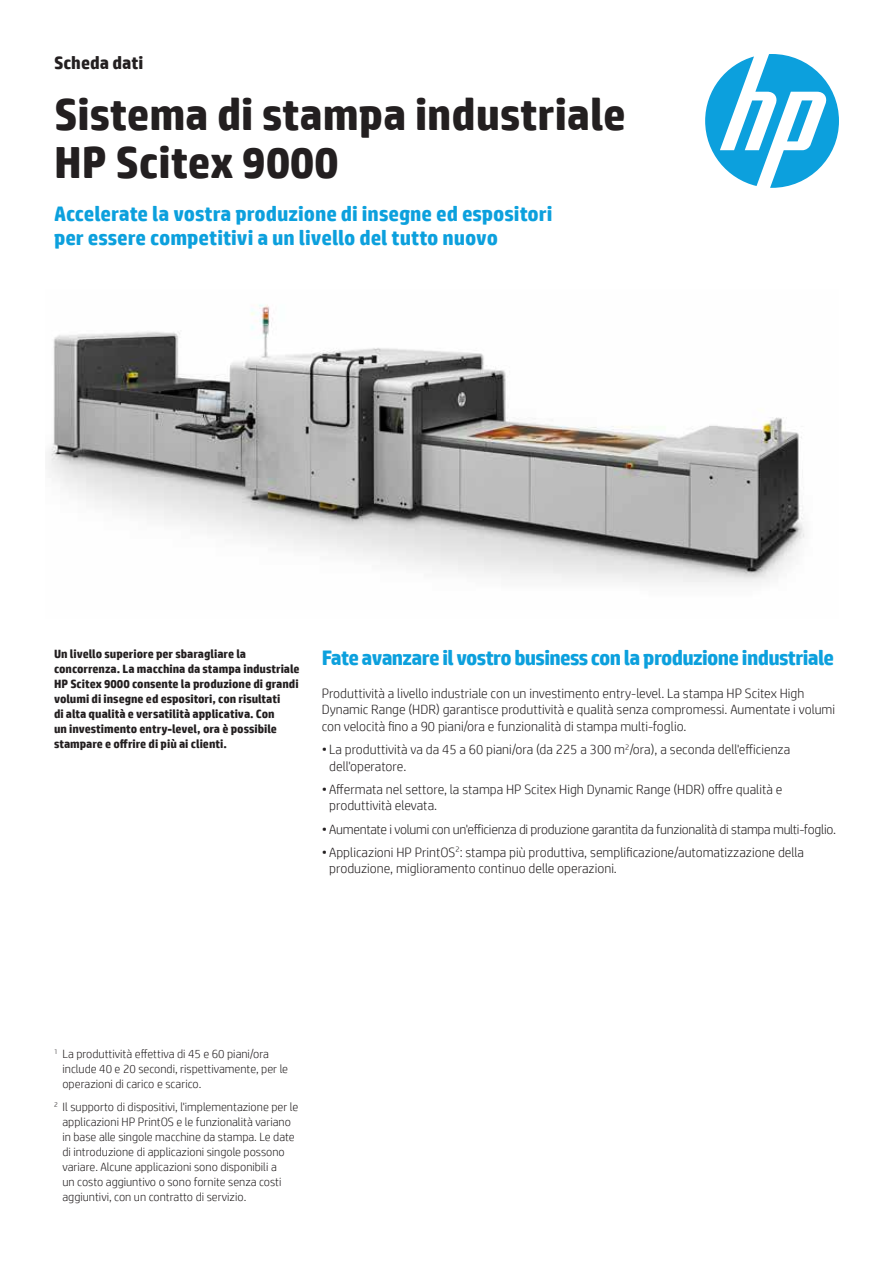
<style>
.page{position:relative;width:893px;height:1263px;background:#fff}
.page>*{position:absolute;margin:0;border:0;box-sizing:border-box;transform-origin:0 0}
.Cover_headline_30_32{font:700 45px/48px "HP Simplified";color:#231f20}
.Cover_subhead_14_16{font:700 21px "HP Simplified";color:#0ca0dd}
.Subhead_14_16_bold_b{font:700 21px "HP Simplified";letter-spacing:-.03em;color:#0ca0dd}
.Document_type_for_30{font:700 18px "HP Simplified";color:#231f20}
.Body_before_bullet{font:300 13.5px/16.5px "HP Simplified";color:#231f20}
.Body_before_bullet-2{font:300 13.5px "HP Simplified";letter-spacing:-.02em;color:#231f20}
.Footnotes{font:300 12px/15px "HP Simplified";color:#231f20}
.Sidebar_header{font:700 12px/15px "HP Simplified";color:#231f20}
</style>
<div class="page">
<svg style="left:705px;top:54px;width:134px;height:134px"></svg>
<img style="left:48px;top:304px;width:757px;height:279px">
<p class="Document_type_for_30" style="left:54px;top:51px;width:91px">Scheda dati</p>
<p class="Cover_headline_30_32" style="left:54px;top:91px;width:573px">Sistema di stampa industriale<br>HP Scitex 9000</p>
<p class="Cover_subhead_14_16" style="left:54px;top:200px;width:500px">Accelerate la vostra produzione di insegne ed espositori</p>
<p class="Cover_subhead_14_16" style="left:54px;top:224px;width:446px">per essere competitivi a un livello del tutto nuovo</p>
<p class="Sidebar_header" style="left:54px;top:646px;width:247px">Un livello superiore per sbaragliare la concorrenza. La macchina da stampa industriale HP Scitex 9000 consente la produzione di grandi volumi di insegne ed espositori, con risultati<br>di alta qualità e versatilità applicativa. Con<br>un investimento entry-level, ora è possibile stampare e offrire di più ai clienti.</p>
<p class="Subhead_14_16_bold_b" style="left:322px;top:644px;width:514px">Fate avanzare il vostro business con la produzione industriale</p>
<p class="Body_before_bullet" style="left:322px;top:684px;width:515px">Produttività a livello industriale con un investimento entry-level. La stampa HP Scitex High<br>Dynamic Range (HDR) garantisce produttività e qualità senza compromessi. Aumentate i volumi con velocità fino a 90 piani/ora e funzionalità di stampa multi-foglio.</p>
<p class="Body_before_bullet" style="left:329px;top:741px;width:463px;text-indent:-8px">• La produttività va da 45 a 60 piani/ora (da 225 a 300 m<sup>2</sup>/ora), a seconda dell'efficienza dell'operatore.</p>
<p class="Body_before_bullet" style="left:329px;top:780px;width:455px;text-indent:-8px">• Affermata nel settore, la stampa HP Scitex High Dynamic Range (HDR) offre qualità e produttività elevata.</p>
<p class="Body_before_bullet-2" style="left:322px;top:820px;width:516px">• Aumentate i volumi con un'efficienza di produzione garantita da funzionalità di stampa multi-foglio.</p>
<p class="Body_before_bullet" style="left:329px;top:843px;width:476px;text-indent:-8px">• Applicazioni HP PrintOS<sup>2</sup>: stampa più produttiva, semplificazione/automatizzazione della produzione, miglioramento continuo delle operazioni.</p>
<p class="Footnotes" style="left:63px;top:1046px;width:227px;text-indent:-9px"><sup>1</sup> La produttività effettiva di 45 e 60 piani/ora include 40 e 20 secondi, rispettivamente, per le operazioni di carico e scarico.</p>
<p class="Footnotes" style="left:63px;top:1099px;width:237px;text-indent:-9px"><sup>2</sup> Il supporto di dispositivi, l'implementazione per le applicazioni HP PrintOS e le funzionalità variano in base alle singole macchine da stampa. Le date di introduzione di applicazioni singole possono variare. Alcune applicazioni sono disponibili a<br>un costo aggiuntivo o sono fornite senza costi aggiuntivi, con un contratto di servizio.</p>
</div>
